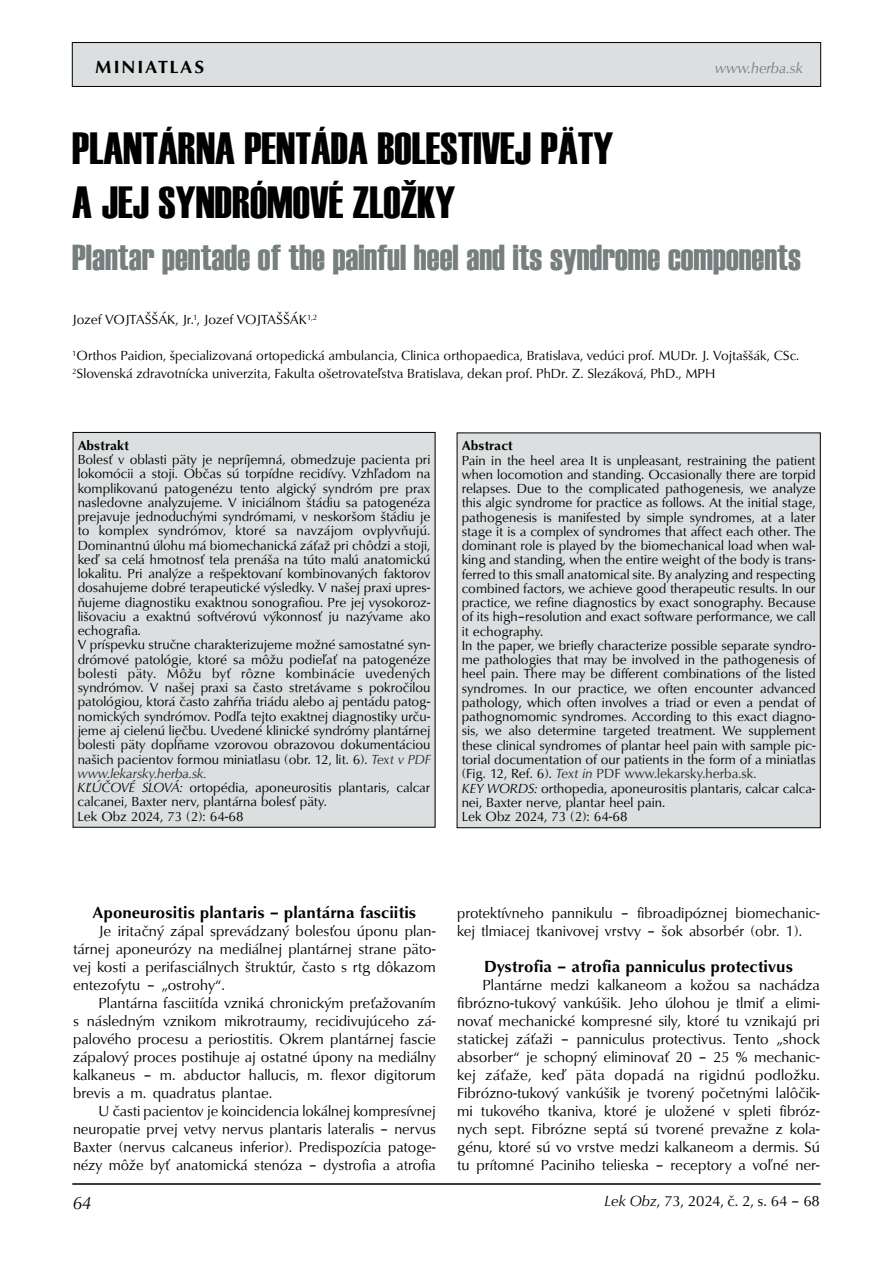
<style>
.page{position:relative;width:893px;height:1263px;background:#fff}
.page>*{position:absolute;margin:0;border:0;box-sizing:border-box;transform-origin:0 0}
.t1{font:45px/54px "Haettenschweiler";color:#000}
.t2{font:36px "Haettenschweiler";color:#777e7e}
.t3{font:700 18px "URW Classico TEE";letter-spacing:.1em;color:#000}
.t4{font:italic 18px "URW Classico TEE";color:#000}
.t5{font:700 16.5px "URW Classico TEE";color:#000}
.t6{font:15px/18px "URW Classico TEE";color:#000;text-align:justify}
.t7{font:italic 15px "URW Classico TEE";color:#777e7e}
.t8{font:13.5px/14.2px "URW Classico TEE";color:#000}
.t9{font:700 13.5px "URW Classico TEE";color:#000}
.s1{font-style:italic;color:#252525}
.s2{font-style:italic}
.s3{color:#252525}
</style>
<div class="page">
<div style="left:72px;top:43px;width:749px;height:43px;background:#dcdfe0"></div>
<div style="left:72px;top:42px;width:749px;height:45px;border:1px solid #000"></div>
<hr style="left:72px;top:1183px;width:749px;height:2px;background:#000">
<div style="left:73px;top:432px;width:362px;height:395px;background:#dcdfe0"></div>
<div style="left:457px;top:433px;width:363px;height:395px;background:#dcdfe0"></div>
<div style="left:457px;top:432px;width:364px;height:396px;border:1px solid #000"></div>
<h3 class="t3" style="left:95px;top:56px;width:111px">MINIATLAS</h3>
<p class="t7" style="left:715px;top:59px;width:90px">www.herba.sk</p>
<h1 class="t1" style="left:72px;top:121px;width:543px">PLANTÁRNA PENTÁDA BOLESTIVEJ PÄTY<br>A JEJ SYNDRÓMOVÉ ZLOŽKY</h1>
<h2 class="t2" style="left:72px;top:233px;width:730px">Plantar pentade of the painful heel and its syndrome components</h2>
<p class="t8" style="left:72px;top:313px;width:246px">Jozef VOJTAŠŠÁK, Jr.<sup>1</sup>, Jozef VOJTAŠŠÁK<sup>1,2</sup></p>
<p class="t8" style="left:72px;top:347px;width:729px;line-height:18px"><sup>1</sup>Orthos Paidion, špecializovaná ortopedická ambulancia, Clinica orthopaedica, Bratislava, vedúci prof. MUDr. J. Vojtaššák, CSc.<br><sup>2</sup>Slovenská zdravotnícka univerzita, Fakulta ošetrovateľstva Bratislava, dekan prof. PhDr. Z. Slezáková, PhD., MPH</p>
<p class="t9" style="left:78px;top:437px;width:53px">Abstrakt</p>
<p class="t8" style="left:78px;top:453px;width:354px">Bolesť v oblasti päty je nepríjemná, obmedzuje pacienta pri lokomócii a stoji. Občas sú torpídne recidívy. Vzhľadom na komplikovanú patogenézu tento algický syndróm pre prax nasledovne analyzujeme. V iniciálnom štádiu sa patogenéza prejavuje jednoduchými syndrómami, v neskoršom štádiu je to komplex syndrómov, ktoré sa navzájom ovplyvňujú.<br>Dominantnú úlohu má biomechanická záťaž pri chôdzi a stoji, keď sa celá hmotnosť tela prenáša na túto malú anatomickú lokalitu. Pri analýze a rešpektovaní kombinovaných faktorov dosahujeme dobré terapeutické výsledky. V našej praxi upres&shy;ňujeme diagnostiku exaktnou sonografiou. Pre jej vysokoroz&shy;lišovaciu a exaktnú softvérovú výkonnosť ju nazývame ako echografia.<br>V príspevku stručne charakterizujeme možné samostatné syn&shy;drómové patológie, ktoré sa môžu podieľať na patogenéze bolesti päty. Môžu byť rôzne kombinácie uvedených syndrómov. V našej praxi sa často stretávame s pokročilou patológiou, ktorá často zahŕňa triádu alebo aj pentádu patog&shy;nomických syndrómov. Podľa tejto exaktnej diagnostiky urču&shy;jeme aj cielenú liečbu. Uvedené klinické syndrómy plantárnej bolesti päty dopĺňame vzorovou obrazovou dokumentáciou našich pacientov formou miniatlasu (obr. 12, lit. 6). <span class="s1">Text v PDF www.lekarsky.herba.sk.<br></span><span class="s2">KĽÚČOVÉ SLOVÁ:</span> ortopédia, aponeurositis plantaris, calcar calcanei, Baxter nerv, plantárna bolesť päty.<br>Lek Obz 2024, 73 (2): 64-68</p>
<p class="t9" style="left:462px;top:437px;width:53px">Abstract</p>
<p class="t8" style="left:462px;top:453px;width:355px">Pain in the heel area It is unpleasant, restraining the patient when locomotion and standing. Occasionally there are torpid relapses. Due to the complicated pathogenesis, we analyze this algic syndrome for practice as follows. At the initial stage, pathogenesis is manifested by simple syndromes, at a later stage it is a complex of syndromes that affect each other. The dominant role is played by the biomechanical load when wal&shy;king and standing, when the entire weight of the body is trans&shy;ferred to this small anatomical site. By analyzing and respecting combined factors, we achieve good therapeutic results. In our practice, we refine diagnostics by exact sonography. Because of its high–resolution and exact software performance, we call it echography.<br>In the paper, we briefly characterize possible separate syndro&shy;me pathologies that may be involved in the pathogenesis of heel pain. There may be different combinations of the listed syndromes. In our practice, we often encounter advanced pathology, which often involves a triad or even a pendat of pathognomomic syndromes. According to this exact diagno&shy;sis, we also determine targeted treatment. We supplement these clinical syndromes of plantar heel pain with sample pic&shy;torial documentation of our patients in the form of a miniatlas (Fig. 12, Ref. 6). <span class="s1">Text in</span> <span class="s3">PDF www.lekarsky.herba.sk.<br></span><span class="s2">KEY WORDS:</span> orthopedia, aponeurositis plantaris, calcar calca&shy;nei, Baxter nerve, plantar heel pain.<br>Lek Obz 2024, 73 (2): 64-68</p>
<p class="t5" style="left:93px;top:902px;width:325px">Aponeurositis plantaris – plantárna fasciitis</p>
<p class="t6" style="left:73px;top:922px;width:364px;text-indent:26px">Je iritačný zápal sprevádzaný bolesťou úponu plan&shy;tárnej aponeurózy na mediálnej plantárnej strane päto&shy;vej kosti a perifasciálnych štruktúr, často s rtg dôkazom entezofytu – „ostrohy“.</p>
<p class="t6" style="left:73px;top:994px;width:364px;text-indent:26px">Plantárna fasciitída vzniká chronickým preťažovaním s následným vznikom mikrotraumy, recidivujúceho zá&shy;palového procesu a periostitis. Okrem plantárnej fascie zápalový proces postihuje aj ostatné úpony na mediálny kalkaneus – m. abductor hallucis, m. flexor digitorum brevis a m. quadratus plantae.</p>
<p class="t6" style="left:73px;top:1102px;width:364px;text-indent:26px">U časti pacientov je koincidencia lokálnej kompresívnej neuropatie prvej vetvy nervus plantaris lateralis – nervus Baxter (nervus calcaneus inferior). Predispozícia patoge&shy;nézy môže byť anatomická stenóza – dystrofia a atrofia</p>
<h3 class="t4" style="left:73px;top:1191px;width:19px">64</h3>
<p class="t6" style="left:457px;top:904px;width:364px">protektívneho pannikulu – fibroadipóznej biomechanic&shy;kej tlmiacej tkanivovej vrstvy – šok absorbér (obr. 1).</p>
<p class="t5" style="left:484px;top:956px;width:310px">Dystrofia – atrofia panniculus protectivus</p>
<p class="t6" style="left:457px;top:976px;width:364px;text-indent:26px">Plantárne medzi kalkaneom a kožou sa nachádza fibrózno-tukový vankúšik. Jeho úlohou je tlmiť a elimi&shy;novať mechanické kompresné sily, ktoré tu vznikajú pri statickej záťaži – panniculus protectivus. Tento „shock absorber“ je schopný eliminovať 20 – 25 % mechanic&shy;kej záťaže, keď päta dopadá na rigidnú podložku.<br>Fibrózno-tukový vankúšik je tvorený početnými lalôčik&shy;mi tukového tkaniva, ktoré je uložené v spleti fibróz&shy;nych sept. Fibrózne septá sú tvorené prevažne z kola&shy;génu, ktoré sú vo vrstve medzi kalkaneom a dermis. Sú tu prítomné Paciniho telieska – receptory a voľné ner-</p>
<p class="t6" style="left:605px;top:1192px;width:217px"><span class="s2">Lek Obz</span>, 73, 2024, č. 2, s. 64 – 68</p>
</div>
